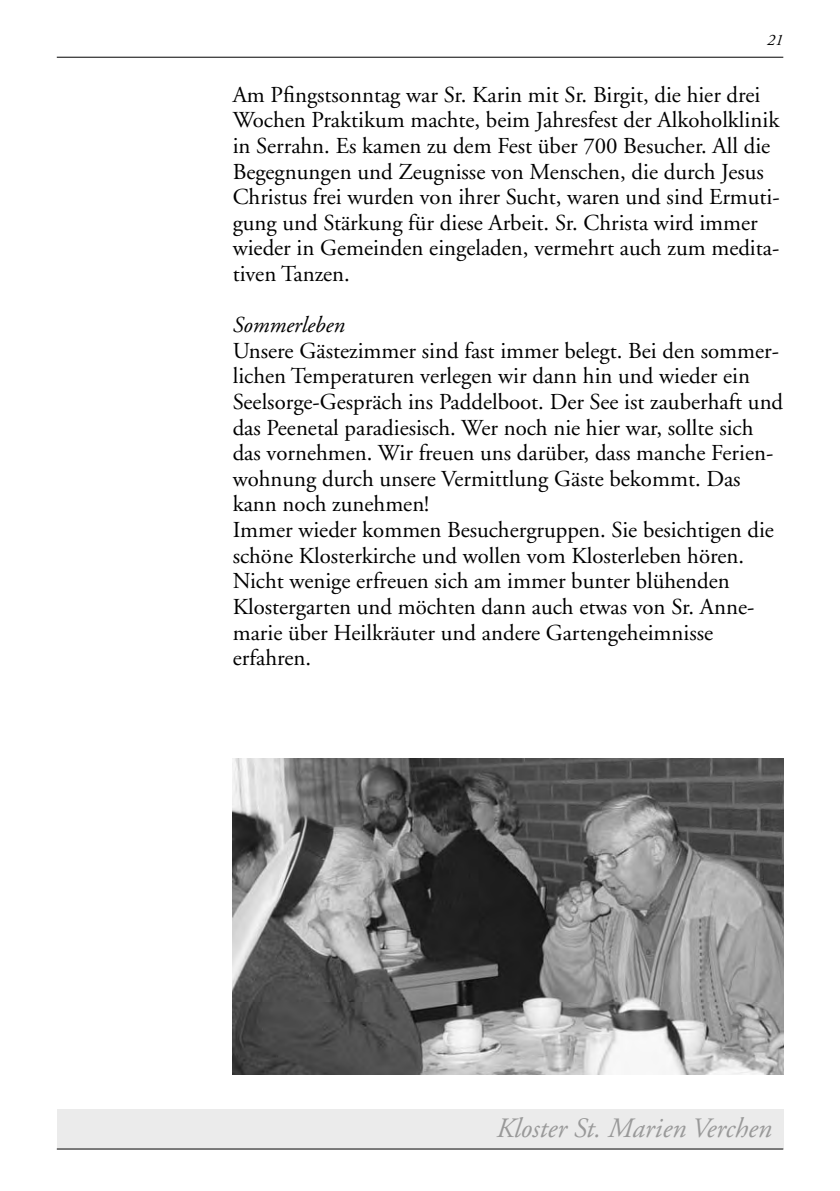
<style>
.page{position:relative;width:840px;height:1191px;background:#fff}
.page>*{position:absolute;margin:0;border:0;box-sizing:border-box;transform-origin:0 0}
.t1{font:italic 28px "Adobe Garamond";color:#999}
.t2{font:22.8px/25.6px "Adobe Garamond";color:#000}
.t3{font:italic 22.8px "Adobe Garamond";color:#000}
.t4{font:italic 16px "Adobe Garamond";color:#000}
</style>
<div class="page">
<hr style="left:57px;top:57px;width:725px;height:1px;background:#000">
<div style="left:57px;top:1108px;width:725px;height:40px;background:#ebebeb"></div>
<hr style="left:57px;top:1148px;width:725px;height:1px;background:#000">
<img style="left:232px;top:758px;width:551px;height:316px">
<p class="t4" style="left:766px;top:34px;width:17px">21</p>
<p class="t2" style="left:232px;top:84px;width:548px">Am Pfingstsonntag war Sr. Karin mit Sr. Birgit, die hier drei Wochen Praktikum machte, beim Jahresfest der Alkoholklinik in Serrahn. Es kamen zu dem Fest über 700 Besucher. All die Begegnungen und Zeugnisse von Menschen, die durch Jesus Christus frei wurden von ihrer Sucht, waren und sind Ermuti&shy;gung und Stärkung für diese Arbeit. Sr. Christa wird immer wieder in Gemeinden eingeladen, vermehrt auch zum medita&shy;tiven Tanzen.</p>
<p class="t3" style="left:232px;top:316px;width:114px">Sommerleben</p>
<p class="t2" style="left:232px;top:340px;width:551px">Unsere Gästezimmer sind fast immer belegt. Bei den sommer&shy;lichen Temperaturen verlegen wir dann hin und wieder ein Seelsorge-Gespräch ins Paddelboot. Der See ist zauberhaft und das Peenetal paradiesisch. Wer noch nie hier war, sollte sich das vornehmen. Wir freuen uns darüber, dass manche Ferien&shy;wohnung durch unsere Vermittlung Gäste bekommt. Das kann noch zunehmen!<br>Immer wieder kommen Besuchergruppen. Sie besichtigen die schöne Klosterkirche und wollen vom Klosterleben hören.<br>Nicht wenige erfreuen sich am immer bunter blühenden Klostergarten und möchten dann auch etwas von Sr. Anne&shy;marie über Heilkräuter und andere Garten geheimnisse erfahren.</p>
<p class="t1" style="left:496px;top:1117px;width:277px">Kloster St. Marien Verchen</p>
</div>
